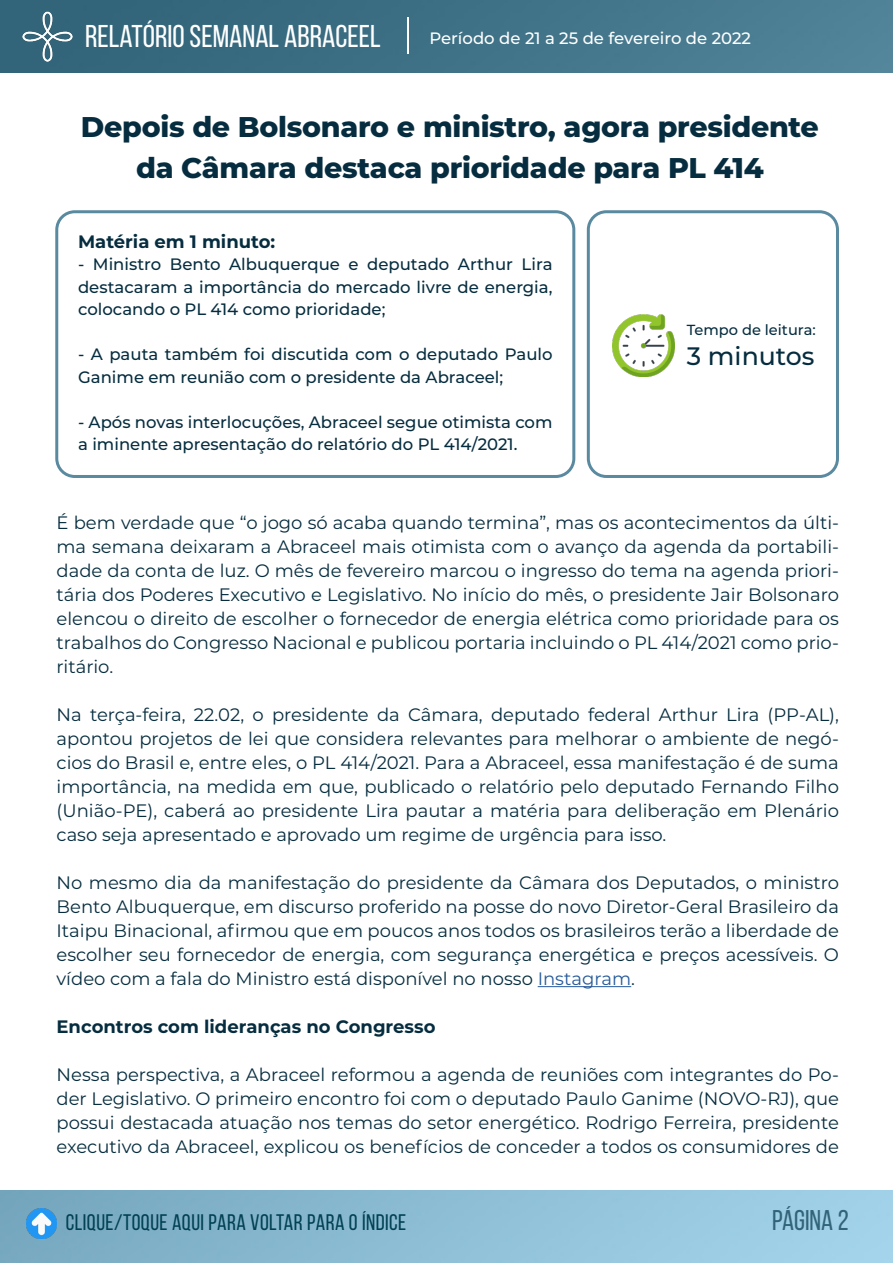
<style>
.page{position:relative;width:893px;height:1263px;background:#fff}
.page>*{position:absolute;margin:0;border:0;box-sizing:border-box;transform-origin:0 0}
.t1{font:31.5px "Bebas Neue";color:#fff}
.t2{font:800 28.5px/40.5px "Montserrat";letter-spacing:-.01em;color:#062d3f;text-align:center}
.t3{font:28.5px "Bebas Neue";color:#326479}
.t4{font:500 25.2px "Montserrat";color:#062d3f}
.t5{font:22.5px "Bebas Neue";letter-spacing:.02em;color:#014153}
.t6{font:18px/24px "Montserrat";color:#062d3f;text-align:justify}
.t7{font:700 18px "Montserrat";color:#062d3f}
.t8{font:500 16.5px/22.5px "Montserrat";color:#062d3f}
.t9{font:500 16.5px "Montserrat";color:#fff}
.t10{font:500 14.55px "Montserrat";color:#062d3f}
.s1{color:#275b9b}
</style>
<div class="page">
<img style="left:0;top:0;width:893px;height:72px">
<img style="left:0;top:1191px;width:892px;height:72px">
<img style="left:23px;top:11px;width:50px;height:50px">
<hr style="left:407px;top:17px;width:2px;height:37px;background:#fff">
<img style="left:27px;top:1209px;width:29px;height:29px">
<div style="left:587px;top:210px;width:252px;height:268px;border:3px solid #5a8aa0;border-radius:18px"></div>
<div style="left:55px;top:210px;width:520px;height:268px;border:3px solid #5a8aa0;border-radius:18px"></div>
<img style="left:613px;top:314px;width:62px;height:62px">
<hr style="left:538px;top:986px;width:93px;height:1px;background:#275b9b">
<h1 class="t1" style="left:85px;top:19px;width:297px">RELATÓRIO SEMANAL ABRACEEL</h1>
<p class="t9" style="left:429px;top:26px;width:323px">Período de 21 a 25 de fevereiro de 2022</p>
<h2 class="t2" style="left:81px;top:105px;width:739px">Depois de Bolsonaro e ministro, agora presidente da Câmara destaca prioridade para PL 414</h2>
<p class="t7" style="left:78px;top:228px;width:199px">Matéria em 1 minuto:</p>
<p class="t8" style="left:78px;top:252px;width:476px;text-align:justify">- Ministro Bento Albuquerque e deputado Arthur Lira destacaram a importância do mercado livre de energia, colocando o PL 414 como prioridade;</p>
<p class="t8" style="left:78px;top:342px;width:476px">- A pauta também foi discutida com o deputado Paulo<br>Ganime em reunião com o presidente da Abraceel;</p>
<p class="t8" style="left:78px;top:410px;width:476px">- Após novas interlocuções, Abraceel segue otimista com a iminente apresentação do relatório do PL 414/2021.</p>
<p class="t10" style="left:687px;top:319px;width:131px">Tempo de leitura:</p>
<h3 class="t4" style="left:687px;top:339px;width:129px">3 minutos</h3>
<p class="t6" style="left:57px;top:510px;width:784px">É bem verdade que “o jogo só acaba quando termina”, mas os acontecimentos da últi&shy;ma semana deixaram a Abraceel mais otimista com o avanço da agenda da portabili&shy;dade da conta de luz. O mês de fevereiro marcou o ingresso do tema na agenda priori&shy;tária dos Poderes Executivo e Legislativo. No início do mês, o presidente Jair Bolsonaro elencou o direito de escolher o fornecedor de energia elétrica como prioridade para os trabalhos do Congresso Nacional e publicou portaria incluindo o PL 414/2021 como prio&shy;ritário.</p>
<p class="t6" style="left:57px;top:702px;width:784px">Na terça-feira, 22.02, o presidente da Câmara, deputado federal Arthur Lira (PP-AL), apontou projetos de lei que considera relevantes para melhorar o ambiente de negó&shy;cios do Brasil e, entre eles, o PL 414/2021. Para a Abraceel, essa manifestação é de suma importância, na medida em que, publicado o relatório pelo deputado Fernando Filho (União-PE), caberá ao presidente Lira pautar a matéria para deliberação em Plenário caso seja apresentado e aprovado um regime de urgência para isso.</p>
<p class="t6" style="left:57px;top:870px;width:784px">No mesmo dia da manifestação do presidente da Câmara dos Deputados, o ministro Bento Albuquerque, em discurso proferido na posse do novo Diretor-Geral Brasileiro da Itaipu Binacional, afirmou que em poucos anos todos os brasileiros terão a liberdade de escolher seu fornecedor de energia, com segurança energética e preços acessíveis. O vídeo com a fala do Ministro está disponível no nosso <span class="s1">Instagram</span>.</p>
<p class="t7" style="left:57px;top:1013px;width:380px">Encontros com lideranças no Congresso</p>
<p class="t6" style="left:57px;top:1062px;width:784px">Nessa perspectiva, a Abraceel reformou a agenda de reuniões com integrantes do Po&shy;der Legislativo. O primeiro encontro foi com o deputado Paulo Ganime (NOVO-RJ), que possui destacada atuação nos temas do setor energético. Rodrigo Ferreira, presidente executivo da Abraceel, explicou os benefícios de conceder a todos os consumidores de</p>
<p class="t5" style="left:66px;top:1210px;width:342px">CLIQUE/TOQUE AQUI PARA VOLTAR PARA O ÍNDICE</p>
<h2 class="t3" style="left:772px;top:1205px;width:78px">PÁGINA 2</h2>
</div>
